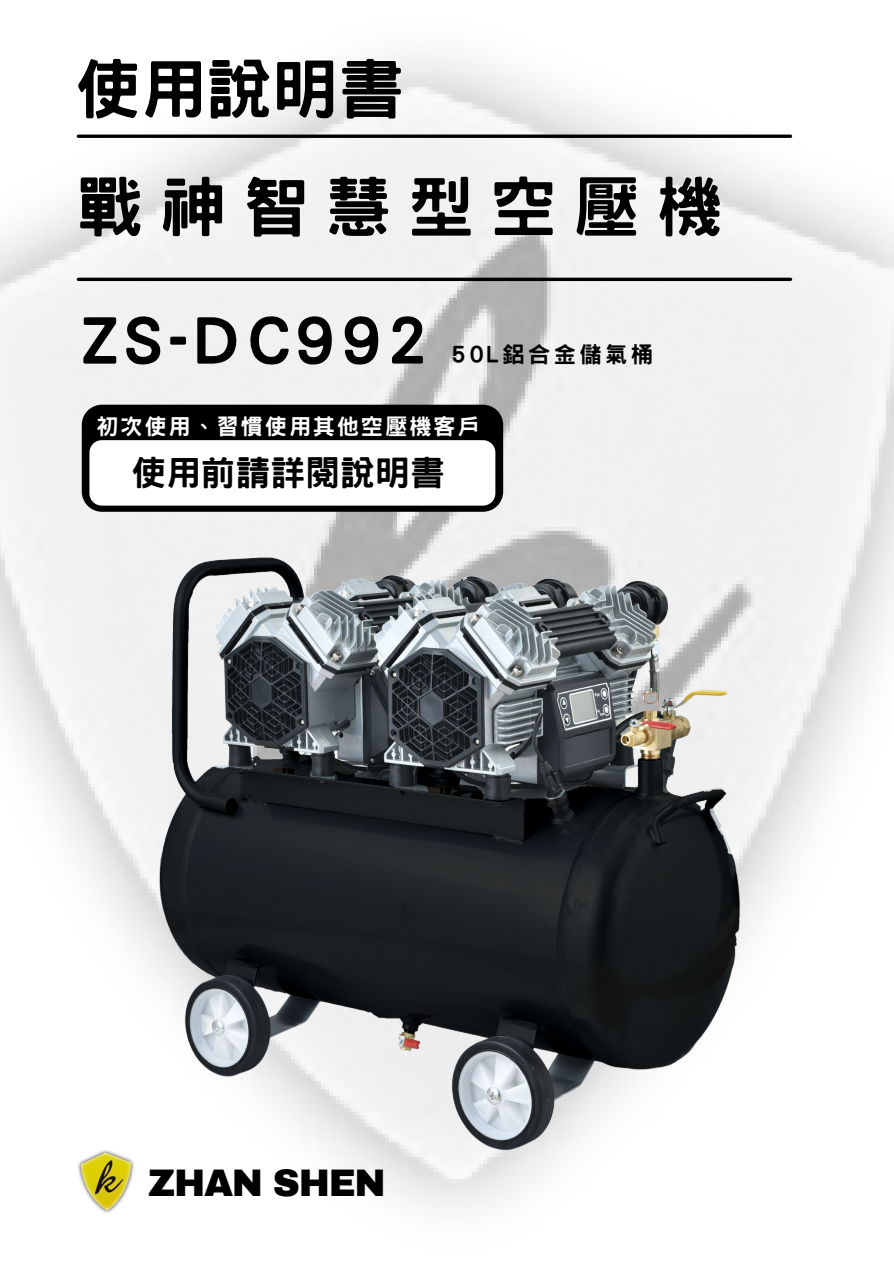
<style>
.page{position:relative;width:894px;height:1264px;background:#fff}
.page>*{position:absolute;margin:0;border:0;box-sizing:border-box;transform-origin:0 0}
.t1{font:800 66px "Han Wang Hei";letter-spacing:.25em;color:#000}
.t2{font:800 63px "Han Wang Hei";letter-spacing:.1em;color:#000}
.t3{font:900 37.5px "Archivo";letter-spacing:-.035em;color:#000}
.t4{font:800 34.95px "Han Wang Hei";color:#000}
.t5{font:800 22.5px "Han Wang Hei";letter-spacing:.14em;color:#000}
.t6{font:800 22.2px "Han Wang Hei";letter-spacing:.085em;color:#fff}
</style>
<div class="page">
<img style="left:0;top:53px;width:893px;height:1156px">
<svg style="left:78px;top:134px;width:712px;height:4px;background:#252525"></svg>
<hr style="left:78px;top:278px;width:712px;height:3px;background:#000">
<img style="left:77px;top:1148px;width:58px;height:65px">
<div style="left:82px;top:404px;width:421px;height:108px;background:#000;border-radius:20px"></div>
<div style="left:89px;top:440px;width:406px;height:65px;background:#fff;border-radius:12px"></div>
<img style="left:131px;top:528px;width:632px;height:646px">
<p class="t1" style="left:74px;top:56px;width:332px">使用說明書</p>
<p class="t1" style="left:77px;top:173px;width:646px">戰神智慧型空壓機</p>
<p class="t2" style="left:82px;top:309px;width:347px">ZS-DC992</p>
<p class="t5" style="left:451px;top:343px;width:203px">50L鋁合金儲氣桶</p>
<p class="t6" style="left:96px;top:415px;width:385px">初次使用、習慣使用其他空壓機客戶</p>
<p class="t4" style="left:131px;top:455px;width:315px">使用前請詳閱說明書</p>
<p class="t3" style="left:148px;top:1162px;width:239px">ZHAN SHEN</p>
</div>
